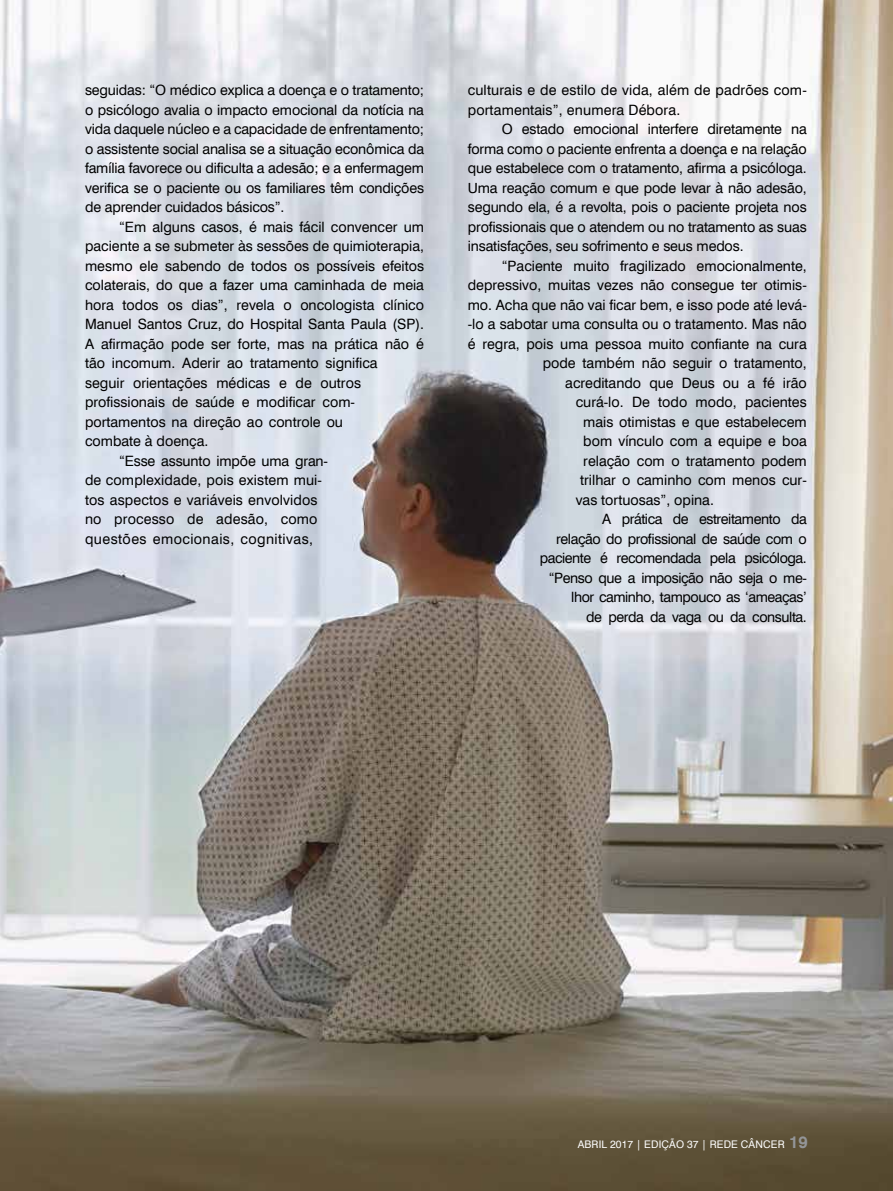
<style>
.page{position:relative;width:893px;height:1191px;background:#fff}
.page>*{position:absolute;margin:0;border:0;box-sizing:border-box;transform-origin:0 0}
.t1{font:14.25px/19.5px "Swiss 721 BT";color:#000;text-align:justify}
.t2{font:14.25px "Swiss 721 BT";letter-spacing:-.03em;color:#000}
.t3{font:14.25px "Swiss 721 BT";letter-spacing:.03em;color:#000}
.t4{font:10.5px "Swiss 721 BT";letter-spacing:.015em;color:#fff}
.s1{font-weight:700;font-size:16.5px;color:#939598}
</style>
<div class="page">
<img style="left:0;top:0;width:893px;height:1191px">
<p class="t1" style="left:85px;top:80px;width:341px">seguidas: “O médico explica a doença e o tratamento; o psicólogo avalia o impacto emocional da notícia na vida daquele núcleo e a capacidade de enfrentamento; o assistente social analisa se a situação econômica da família favorece ou dificulta a adesão; e a enfermagem verifica se o paciente ou os familiares têm condições de aprender cuidados básicos”.</p>
<p class="t1" style="left:119px;top:217px;width:306px">“Em alguns casos, é mais fácil convencer um</p>
<p class="t1" style="left:85px;top:236px;width:341px">paciente a se submeter às sessões de quimioterapia,</p>
<p class="t1" style="left:85px;top:256px;width:340px">mesmo ele sabendo de todos os possíveis efeitos</p>
<p class="t1" style="left:85px;top:275px;width:340px">colaterais, do que a fazer uma caminhada de meia</p>
<p class="t1" style="left:85px;top:295px;width:340px">hora todos os dias”, revela o oncologista clínico</p>
<p class="t1" style="left:85px;top:314px;width:340px">Manuel Santos Cruz, do Hospital Santa Paula (SP).</p>
<p class="t1" style="left:85px;top:334px;width:341px">A afirmação pode ser forte, mas na prática não é</p>
<p class="t1" style="left:85px;top:353px;width:294px">tão incomum. Aderir ao tratamento significa</p>
<p class="t1" style="left:85px;top:373px;width:277px">seguir orientações médicas e de outros</p>
<p class="t1" style="left:85px;top:392px;width:272px">profissionais de saúde e modificar com-</p>
<p class="t1" style="left:85px;top:412px;width:259px">portamentos na direção ao controle ou</p>
<p class="t1" style="left:85px;top:431px;width:125px">combate à doença.</p>
<p class="t1" style="left:119px;top:451px;width:210px">“Esse assunto impõe uma gran-</p>
<p class="t1" style="left:85px;top:470px;width:239px">de complexidade, pois existem mui-</p>
<p class="t1" style="left:85px;top:490px;width:234px">tos aspectos e variáveis envolvidos</p>
<p class="t1" style="left:85px;top:509px;width:234px">no processo de adesão, como</p>
<p class="t3" style="left:85px;top:530px;width:229px">questões emocionais, cognitivas,</p>
<p class="t1" style="left:468px;top:80px;width:340px">culturais e de estilo de vida, além de padrões com&shy;portamentais”, enumera Débora.</p>
<p class="t1" style="left:468px;top:119px;width:341px;text-indent:34px">O estado emocional interfere diretamente na forma como o paciente enfrenta a doença e na relação que estabelece com o tratamento, afirma a psicóloga.<br>Uma reação comum e que pode levar à não adesão, segundo ela, é a revolta, pois o paciente projeta nos profissionais que o atendem ou no tratamento as suas insatisfações, seu sofrimento e seus medos.</p>
<p class="t1" style="left:502px;top:256px;width:306px">“Paciente muito fragilizado emocionalmente,</p>
<p class="t1" style="left:468px;top:275px;width:340px">depressivo, muitas vezes não consegue ter otimis-</p>
<p class="t1" style="left:468px;top:295px;width:341px">mo. Acha que não vai ficar bem, e isso pode até levá-</p>
<p class="t1" style="left:468px;top:314px;width:341px">-lo a sabotar uma consulta ou o tratamento. Mas não</p>
<p class="t1" style="left:468px;top:334px;width:341px">é regra, pois uma pessoa muito confiante na cura</p>
<p class="t1" style="left:543px;top:353px;width:266px">pode também não seguir o tratamento,</p>
<p class="t1" style="left:565px;top:373px;width:243px">acreditando que Deus ou a fé irão</p>
<p class="t1" style="left:576px;top:392px;width:233px">curá-lo. De todo modo, pacientes</p>
<p class="t1" style="left:583px;top:412px;width:225px">mais otimistas e que estabelecem</p>
<p class="t1" style="left:583px;top:431px;width:225px">bom vínculo com a equipe e boa</p>
<p class="t1" style="left:583px;top:451px;width:225px">relação com o tratamento podem</p>
<p class="t1" style="left:580px;top:470px;width:228px">trilhar o caminho com menos cur-</p>
<p class="t1" style="left:576px;top:490px;width:140px">vas tortuosas”, opina.</p>
<p class="t2" style="left:602px;top:510px;width:206px">A prática de estreitamento da</p>
<p class="t2" style="left:556px;top:530px;width:252px">relação do profissional de saúde com o</p>
<p class="t2" style="left:540px;top:549px;width:269px">paciente é recomendada pela psicóloga.</p>
<p class="t2" style="left:549px;top:569px;width:260px">“Penso que a imposição não seja o me-</p>
<p class="t2" style="left:571px;top:588px;width:237px">lhor caminho, tampouco as ‘ameaças’</p>
<p class="t2" style="left:586px;top:608px;width:222px">de perda da vaga ou da consulta.</p>
<p class="t4" style="left:578px;top:1138px;width:232px">ABRIL 2017 | EDIÇÃO 37 | REDE CÂNCER <span class="s1">19</span></p>
</div>
